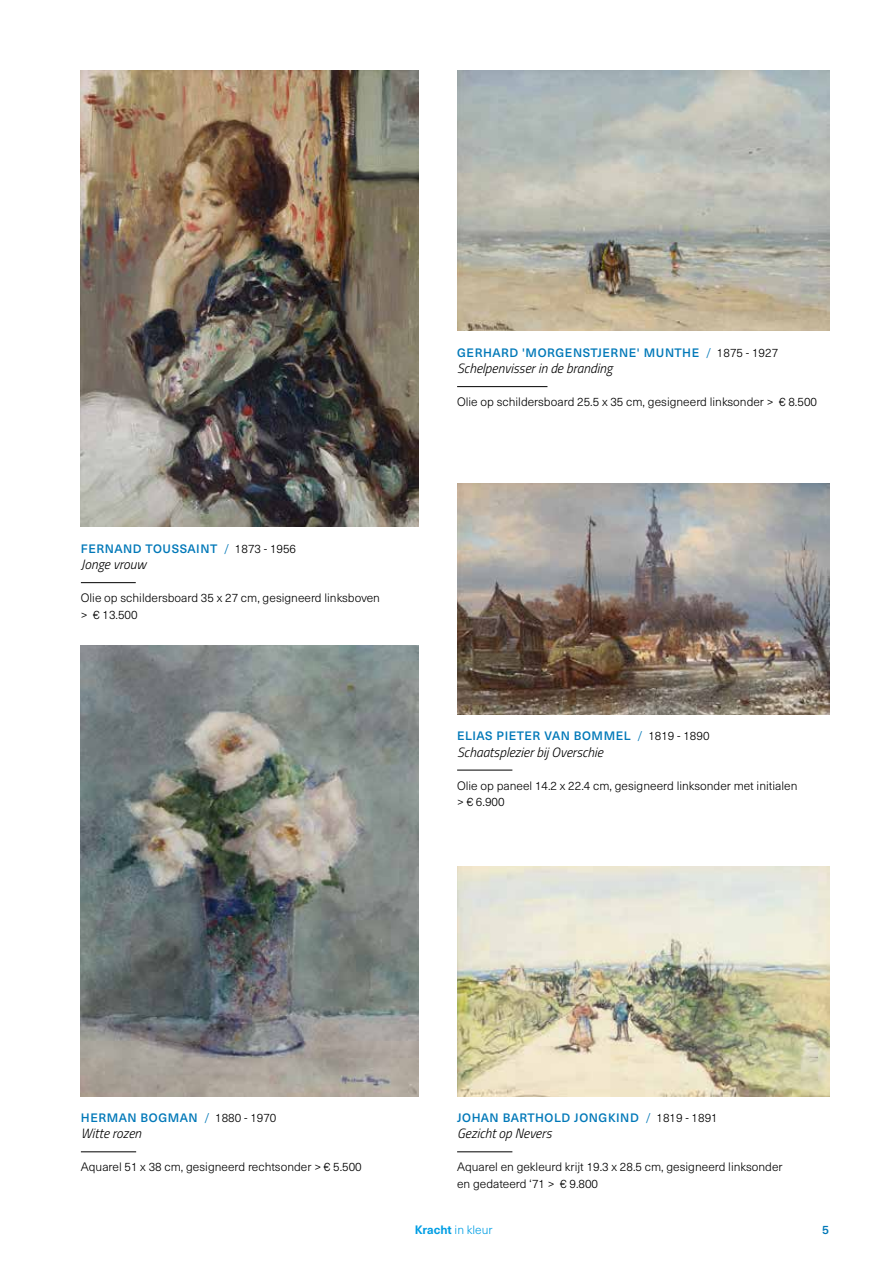
<style>
.page{position:relative;width:893px;height:1263px;background:#fff}
.page>*{position:absolute;margin:0;border:0;box-sizing:border-box;transform-origin:0 0}
.t1{font:italic 300 13.5px "Titillium Web";color:#000}
.t2{font:300 12px/16.5px "Neue Haas Unica W1 G";color:#000}
.t3{font:500 12px "Neue Haas Unica W1 G";letter-spacing:.05em;color:#0078b8}
.t4{font:300 12px "Neue Haas Unica W1 G";color:#009ee4}
.s1{font-weight:300}
.s2{font-weight:300;color:#000}
.s3{font-weight:700}
</style>
<div class="page">
<img style="left:81px;top:646px;width:338px;height:450px">
<img style="left:457px;top:483px;width:372px;height:231px">
<hr style="left:457px;top:770px;width:55px;height:1px;background:#000">
<img style="left:81px;top:71px;width:338px;height:456px">
<hr style="left:81px;top:582px;width:55px;height:1px;background:#000">
<img style="left:457px;top:866px;width:372px;height:230px">
<hr style="left:457px;top:1151px;width:55px;height:1px;background:#000">
<img style="left:457px;top:71px;width:372px;height:260px">
<hr style="left:457px;top:386px;width:90px;height:1px;background:#000">
<hr style="left:81px;top:1151px;width:55px;height:1px;background:#000">
<p class="t3" style="left:81px;top:542px;width:217px">FERNAND TOUSSAINT <span class="s1">∕</span> <span class="s2">1873 - 1956</span></p>
<p class="t1" style="left:81px;top:559px;width:67px">Jonge vrouw</p>
<p class="t2" style="left:81px;top:590px;width:301px">Olie op schildersboard 35 x 27 cm, gesigneerd linksboven &gt; € 13.500</p>
<p class="t3" style="left:457px;top:346px;width:323px">GERHARD 'MORGENSTJERNE' MUNTHE <span class="s1">∕</span> <span class="s2">1875 - 1927</span></p>
<p class="t1" style="left:457px;top:363px;width:157px">Schelpenvisser in de branding</p>
<p class="t2" style="left:457px;top:394px;width:361px">Olie op schildersboard 25.5 x 35 cm, gesigneerd linksonder &gt; € 8.500</p>
<p class="t3" style="left:457px;top:729px;width:254px">ELIAS PIETER VAN BOMMEL <span class="s1">∕</span> <span class="s2">1819 - 1890</span></p>
<p class="t1" style="left:457px;top:747px;width:147px">Schaatsplezier bij Overschie</p>
<p class="t2" style="left:457px;top:778px;width:342px">Olie op paneel 14.2 x 22.4 cm, gesigneerd linksonder met initialen &gt; € 6.900</p>
<p class="t3" style="left:81px;top:1111px;width:197px">HERMAN BOGMAN <span class="s1">∕</span> <span class="s2">1880 - 1970</span></p>
<p class="t1" style="left:81px;top:1128px;width:62px">Witte rozen</p>
<p class="t2" style="left:81px;top:1160px;width:282px">Aquarel 51 x 38 cm, gesigneerd rechtsonder &gt; € 5.500</p>
<p class="t3" style="left:457px;top:1111px;width:262px">JOHAN BARTHOLD JONGKIND <span class="s1">∕</span> <span class="s2">1819 - 1891</span></p>
<p class="t1" style="left:457px;top:1128px;width:96px">Gezicht op Nevers</p>
<p class="t2" style="left:457px;top:1160px;width:327px">Aquarel en gekleurd krijt 19.3 x 28.5 cm, gesigneerd linksonder en gedateerd ‘71 &gt; € 9.800</p>
<p class="t4" style="left:415px;top:1224px;width:79px"><span class="s3">Kracht</span> in kleur</p>
<p class="t3" style="left:822px;top:1223px;width:8px">5</p>
</div>
